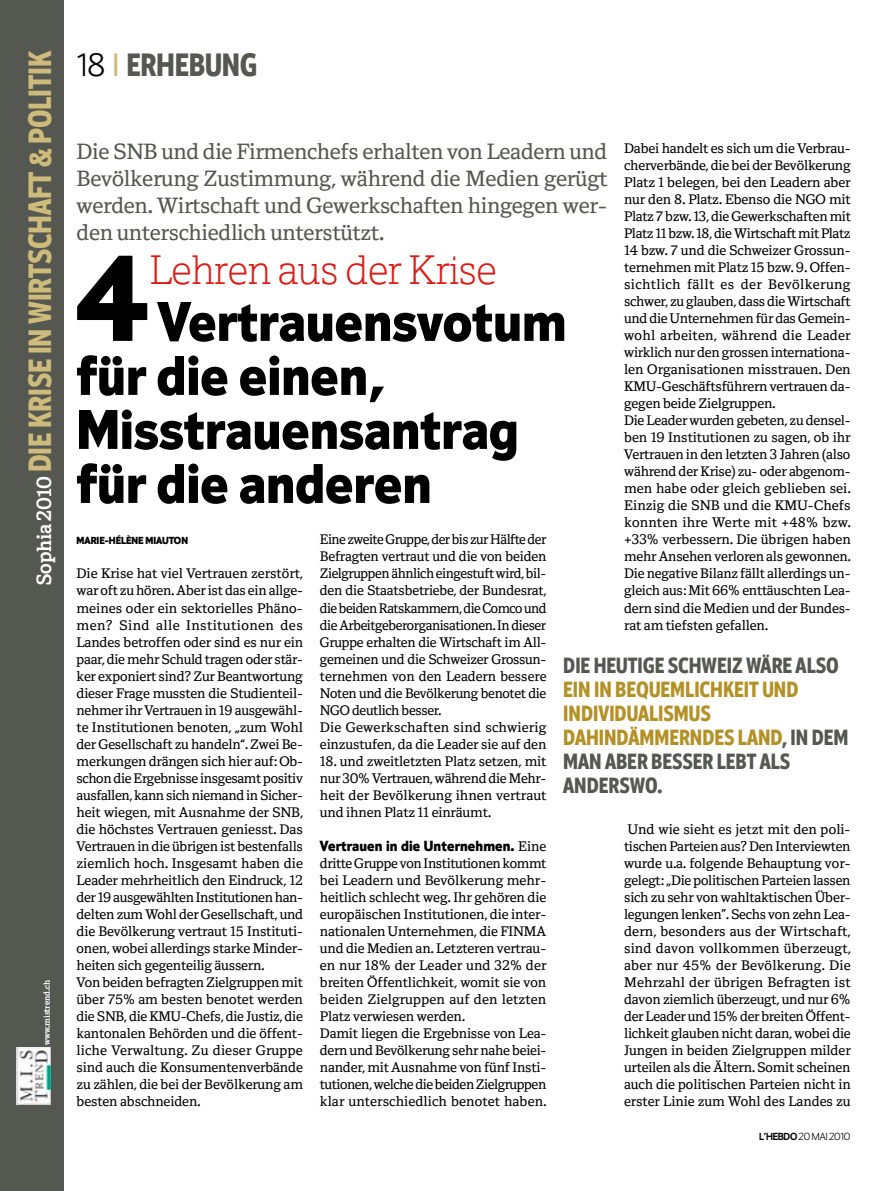
<style>
.page{position:relative;width:893px;height:1191px;background:#fff}
.page>*{position:absolute;margin:0;border:0;box-sizing:border-box;transform-origin:0 0}
.t1{font:900 125.55px "Hebdo Sans";color:#000}
.t2{font:900 57px/54px "Hebdo Sans";color:#000}
.t3{font:300 42px "Hebdo Egyptian";color:#d91c15}
.t4{font:700 33px "Hebdo Sans Cond";letter-spacing:-.005em;color:#ceba7a}
.t5{font:700 33px "Hebdo Sans Cond";letter-spacing:-.005em;color:#545850}
.t6{font:22.5px/27px "Hebdo Text";letter-spacing:-.005em;color:#545850;text-align:justify}
.t7{font:700 22.5px/24px "Hebdo Sans Cond";color:#b49127}
.t8{font:700 22.5px "Hebdo Sans Cond";color:#545850}
.t9{font:900 15px "Hebdo Sans";color:#000}
.t10{font:14.1px/17px "Hebdo Text";letter-spacing:-.005em;color:#000}
.t11{font:900 10.5px "Hebdo Sans";color:#000}
.t12{font:300 10.5px "Hebdo Sans";letter-spacing:-.02em;color:#000}
.t13{font:700 9px "Hebdo Egyptian";color:#fff}
.s1{font-family:"Hebdo Egyptian";font-size:21px;color:#fff}
.s2{font-family:"Hebdo Sans";font-weight:300;color:#000}
.s3{font-family:"Hebdo Sans";font-weight:500;color:#ceba7a}
.s4{font-family:"Hebdo Text";font-weight:400;font-size:14.1px}
.s5{color:#545850}
.s6{font-weight:700}
</style>
<div class="page">
<div style="left:0;top:0;width:64px;height:1191px;background:#545850"></div>
<img style="left:16px;top:1047px;width:34px;height:57px">
<h3 class="t4" style="left:22px;top:585px;width:534px;rotate:-90deg"><span class="s1">Sophia 2010</span> DIE KRISE IN WIRTSCHAFT &amp; POLITIK</h3>
<p class="t13" style="left:42px;top:1045px;width:66px;rotate:-90deg">www.mistrend.ch</p>
<h3 class="t5" style="left:77px;top:47px;width:182px"><span class="s2">18</span><span class="s3">∑</span>ERHEBUNG</h3>
<h3 class="t6" style="left:77px;top:139px;width:532px">Die SNB und die Firmenchefs erhalten von Leadern und Bevölkerung Zustimmung, während die Medien gerügt werden. Wirtschaft und Gewerkschaften hingegen wer&shy;den unterschiedlich unterstützt.</h3>
<h1 class="t1" style="left:77px;top:224px;width:75px">4</h1>
<h3 class="t3" style="left:150px;top:247px;width:348px">Lehren aus der Krise</h3>
<p class="t10" style="left:624px;top:141px;width:228px">Dabei handelt es sich um die Verbrau&shy;cherverbände, die bei der Bevölkerung Platz 1 belegen, bei den Leadern aber nur den 8. Platz. Ebenso die NGO mit Platz 7 bzw. 13, die Gewerkschaften mit Platz 11 bzw. 18, die Wirtschaft mit Platz 14 bzw. 7 und die Schweizer Grossun&shy;ternehmen mit Platz 15 bzw. 9. Offen&shy;sichtlich fällt es der Bevölkerung schwer, zu glauben, dass die Wirtschaft und die Unternehmen für das Gemein&shy;wohl arbeiten, während die Leader wirklich nur den grossen internationa&shy;len Organisationen misstrauen. Den KMU-Geschäftsführern vertrauen da&shy;gegen beide Zielgruppen.<br>Die Leader wurden gebeten, zu densel&shy;ben 19 Institutionen zu sagen, ob ihr Vertrauen in den letzten 3 Jahren (also während der Krise) zu- oder abgenom&shy;men habe oder gleich geblieben sei.<br>Einzig die SNB und die KMU-Chefs konnten ihre Werte mit +48% bzw. +33% verbessern. Die übrigen haben mehr Ansehen verloren als gewonnen.<br>Die negative Bilanz fällt allerdings un&shy;gleich aus: Mit 66% enttäuschten Lea&shy;dern sind die Medien und der Bundes&shy;rat am tiefsten gefallen.</p>
<h2 class="t2" style="left:77px;top:298px;width:491px;text-indent:81px">Vertrauensvotum für die einen,<br>Misstrauensantrag für die anderen</h2>
<p class="t10" style="left:320px;top:532px;width:228px">Eine zweite Gruppe, der bis zur Hälfte der Befragten vertraut und die von beiden Zielgruppen ähnlich eingestuft wird, bil&shy;den die Staatsbetriebe, der Bundesrat, die beiden Ratskammern, die Comco und die Arbeitgeberorganisationen. In dieser Gruppe erhalten die Wirtschaft im All&shy;gemeinen und die Schweizer Grossun&shy;ternehmen von den Leadern bessere Noten und die Bevölkerung benotet die NGO deutlich besser.<br>Die Gewerkschaften sind schwierig einzustufen, da die Leader sie auf den</p>
<p class="t10" style="left:320px;top:753px;width:228px;text-align:justify">18. und zweitletzten Platz setzen, mit nur 30% Vertrauen, während die Mehr&shy;heit der Bevölkerung ihnen vertraut und ihnen Platz 11 einräumt.</p>
<p class="t9" style="left:320px;top:836px;width:228px">Vertrauen in die Unternehmen. <span class="s4">Eine</span></p>
<p class="t10" style="left:320px;top:855px;width:228px">dritte Gruppe von Institutionen kommt bei Leadern und Bevölkerung mehr&shy;heitlich schlecht weg. Ihr gehören die europäischen Institutionen, die inter&shy;nationalen Unternehmen, die FINMA und die Medien an. Letzteren vertrau&shy;en nur 18% der Leader und 32% der breiten Öffentlichkeit, womit sie von beiden Zielgruppen auf den letzten Platz verwiesen werden.<br>Damit liegen die Ergebnisse von Lea&shy;dern und Bevölkerung sehr nahe beiei&shy;nander, mit Ausnahme von fünf Insti&shy;tutionen, welche die beiden Zielgruppen klar unterschiedlich benotet haben.</p>
<p class="t11" style="left:77px;top:535px;width:113px">marie-hélène miauton</p>
<p class="t10" style="left:77px;top:566px;width:228px">Die Krise hat viel Vertrauen zerstört, war oft zu hören. Aber ist das ein allge&shy;meines oder ein sektorielles Phäno&shy;men? Sind alle Institutionen des Landes betroffen oder sind es nur ein paar, die mehr Schuld tragen oder stär&shy;ker exponiert sind? Zur Beantwortung dieser Frage mussten die Studienteil&shy;nehmer ihr Vertrauen in 19 ausgewähl&shy;te Institutionen benoten, „zum Wohl der Gesellschaft zu handeln“. Zwei Be&shy;merkungen drängen sich hier auf: Ob&shy;schon die Ergebnisse insgesamt positiv ausfallen, kann sich niemand in Sicher&shy;heit wiegen, mit Ausnahme der SNB, die höchstes Vertrauen geniesst. Das Vertrauen in die übrigen ist bestenfalls ziemlich hoch. Insgesamt haben die Leader mehrheitlich den Eindruck, 12 der 19 ausgewählten Institutionen han&shy;delten zum Wohl der Gesellschaft, und die Bevölkerung vertraut 15 Instituti&shy;onen, wobei allerdings starke Minder&shy;heiten sich gegenteilig äussern.<br>Von beiden befragten Zielgruppen mit über 75% am besten benotet werden die SNB, die KMU-Chefs, die Justiz, die kantonalen Behörden und die öffent&shy;liche Verwaltung. Zu dieser Gruppe sind auch die Konsumentenverbände zu zählen, die bei der Bevölkerung am besten abschneiden.</p>
<h3 class="t8" style="left:563px;top:653px;width:277px">DIE HEUTIGE SCHWEIZ WÄRE ALSO</h3>
<h3 class="t7" style="left:563px;top:679px;width:285px">EIN IN BEQUEMLICHKEIT UND<br>INDIVIDUALISMUS<br>DAHINDÄMMERNDES LAND<span class="s5">, IN DEM<br>MAN ABER BESSER LEBT ALS<br>ANDERSWO.</span></h3>
<p class="t10" style="left:624px;top:821px;width:228px;text-align:justify">Und wie sieht es jetzt mit den poli&shy;tischen Parteien aus? Den Interviewten wurde u.a. folgende Behauptung vor&shy;gelegt: „Die politischen Parteien lassen sich zu sehr von wahltaktischen Über&shy;legungen lenken”. Sechs von zehn Lea&shy;dern, besonders aus der Wirtschaft, sind davon vollkommen überzeugt, aber nur 45% der Bevölkerung. Die Mehrzahl der übrigen Befragten ist davon ziemlich überzeugt, und nur 6% der Leader und 15% der breiten Öffent&shy;lichkeit glauben nicht daran, wobei die Jungen in beiden Zielgruppen milder urteilen als die Ältern. Somit scheinen auch die politischen Parteien nicht in erster Linie zum Wohl des Landes zu</p>
<p class="t12" style="left:759px;top:1130px;width:93px"><span class="s6">L’Hebdo</span>20 mai 2010</p>
</div>
